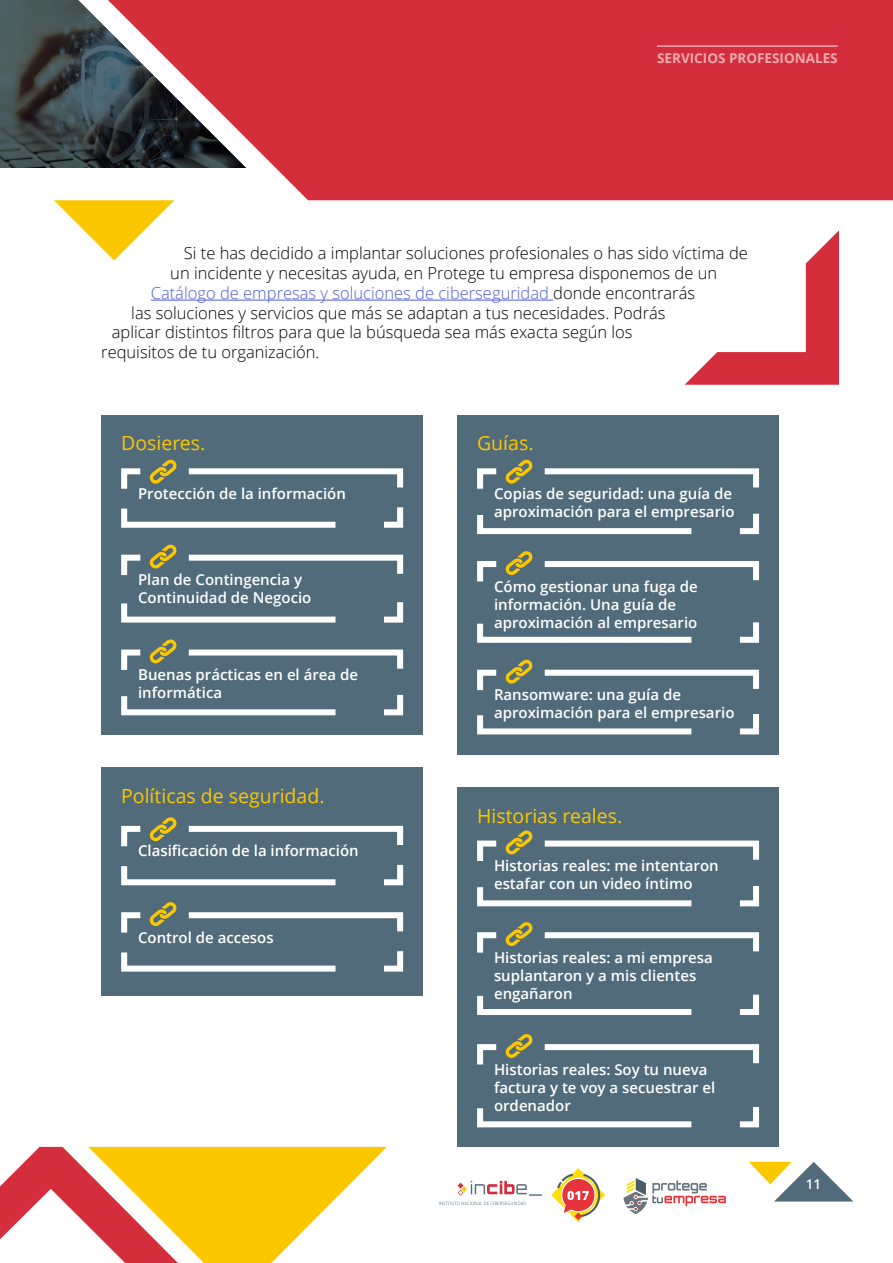
<style>
.page{position:relative;width:893px;height:1263px;background:#fff}
.page>*{position:absolute;margin:0;border:0;box-sizing:border-box;transform-origin:0 0}
.t1{font:19.5px "Open Sans";color:#fbc800}
.t2{font:300 16.5px "Open Sans";color:#000}
.t3{font:300 16.5px "Open Sans";color:#4f5cd6}
.t4{font:600 15px/18px "Open Sans";color:#fff}
.t5{font:700 13.5px "Open Sans";color:#fff}
.t6{font:600 13.5px "Open Sans";color:#fff}
.s1{color:#000}
</style>
<div class="page">
<svg style="left:0;top:1147px;width:387px;height:116px"></svg>
<div style="left:246px;top:0;width:647px;height:200px;background:#d42d3c"></div>
<svg style="left:54px;top:200px;width:120px;height:60px"></svg>
<svg style="left:749px;top:1162px;width:104px;height:39px"></svg>
<svg style="left:623px;top:1178px;width:103px;height:36px"></svg>
<svg style="left:439px;top:1202px;width:87px;height:3px"></svg>
<svg style="left:458px;top:1181px;width:84px;height:15px"></svg>
<svg style="left:551px;top:1168px;width:54px;height:54px"></svg>
<svg style="left:0;top:0;width:246px;height:168px;background:#6f4f55"></svg>
<hr style="left:657px;top:45px;width:181px;height:2px;background:#fff">
<hr style="left:151px;top:300px;width:402px;height:1px;background:#4f5cd6">
<svg style="left:685px;top:230px;width:154px;height:155px"></svg>
<div style="left:101px;top:415px;width:322px;height:319px;background:#516b7a"></div>
<div style="left:101px;top:767px;width:322px;height:228px;background:#516b7a"></div>
<div style="left:457px;top:415px;width:322px;height:339px;background:#516b7a"></div>
<div style="left:457px;top:787px;width:322px;height:360px;background:#516b7a"></div>
<svg style="left:384px;top:507px;width:20px;height:21px"></svg>
<svg style="left:384px;top:864px;width:20px;height:22px"></svg>
<svg style="left:739px;top:513px;width:20px;height:22px"></svg>
<svg style="left:739px;top:886px;width:20px;height:21px"></svg>
<svg style="left:384px;top:602px;width:20px;height:21px"></svg>
<svg style="left:384px;top:951px;width:20px;height:21px"></svg>
<svg style="left:739px;top:622px;width:20px;height:21px"></svg>
<svg style="left:739px;top:994px;width:20px;height:21px"></svg>
<svg style="left:384px;top:694px;width:20px;height:22px"></svg>
<svg style="left:739px;top:714px;width:20px;height:21px"></svg>
<svg style="left:739px;top:1107px;width:20px;height:21px"></svg>
<svg style="left:188px;top:468px;width:216px;height:20px"></svg>
<svg style="left:188px;top:825px;width:216px;height:20px"></svg>
<svg style="left:544px;top:468px;width:215px;height:20px"></svg>
<svg style="left:544px;top:840px;width:215px;height:20px"></svg>
<svg style="left:188px;top:554px;width:216px;height:20px"></svg>
<svg style="left:188px;top:912px;width:216px;height:20px"></svg>
<svg style="left:544px;top:561px;width:215px;height:20px"></svg>
<svg style="left:544px;top:932px;width:215px;height:20px"></svg>
<svg style="left:188px;top:649px;width:216px;height:20px"></svg>
<svg style="left:544px;top:669px;width:215px;height:20px"></svg>
<svg style="left:544px;top:1044px;width:215px;height:20px"></svg>
<svg style="left:121px;top:508px;width:215px;height:20px"></svg>
<svg style="left:121px;top:866px;width:215px;height:20px"></svg>
<svg style="left:477px;top:515px;width:215px;height:20px"></svg>
<svg style="left:477px;top:887px;width:215px;height:20px"></svg>
<svg style="left:121px;top:603px;width:215px;height:20px"></svg>
<svg style="left:121px;top:952px;width:215px;height:20px"></svg>
<svg style="left:477px;top:623px;width:215px;height:20px"></svg>
<svg style="left:477px;top:995px;width:215px;height:20px"></svg>
<svg style="left:121px;top:696px;width:215px;height:20px"></svg>
<svg style="left:477px;top:715px;width:215px;height:20px"></svg>
<svg style="left:477px;top:1108px;width:215px;height:20px"></svg>
<svg style="left:121px;top:459px;width:56px;height:30px"></svg>
<svg style="left:477px;top:459px;width:56px;height:30px"></svg>
<svg style="left:477px;top:551px;width:56px;height:31px"></svg>
<svg style="left:477px;top:659px;width:56px;height:32px"></svg>
<svg style="left:477px;top:830px;width:56px;height:31px"></svg>
<svg style="left:477px;top:922px;width:56px;height:31px"></svg>
<svg style="left:477px;top:1034px;width:56px;height:31px"></svg>
<svg style="left:121px;top:544px;width:56px;height:32px"></svg>
<svg style="left:121px;top:639px;width:56px;height:31px"></svg>
<svg style="left:121px;top:817px;width:56px;height:30px"></svg>
<svg style="left:121px;top:902px;width:56px;height:31px"></svg>
<p class="t5" style="left:657px;top:49px;width:182px">SERVICIOS PROFESIONALES</p>
<p class="t2" style="left:184px;top:242px;width:566px">Si te has decidido a implantar soluciones profesionales o has sido víctima de</p>
<p class="t2" style="left:170px;top:262px;width:548px">un incidente y necesitas ayuda, en Protege tu empresa disponemos de un</p>
<p class="t3" style="left:151px;top:282px;width:546px">Catálogo de empresas y soluciones de ciberseguridad <span class="s1">donde encontrarás</span></p>
<p class="t2" style="left:131px;top:301px;width:536px">las soluciones y servicios que más se adaptan a tus necesidades. Podrás</p>
<p class="t2" style="left:112px;top:321px;width:522px">aplicar distintos filtros para que la búsqueda sea más exacta según los</p>
<p class="t2" style="left:101px;top:341px;width:220px">requisitos de tu organización.</p>
<h1 class="t1" style="left:121px;top:429px;width:86px">Dosieres.</h1>
<p class="t4" style="left:138px;top:484px;width:209px">Protección de la información</p>
<p class="t4" style="left:138px;top:570px;width:175px">Plan de Contingencia y<br>Continuidad de Negocio</p>
<p class="t4" style="left:138px;top:665px;width:222px">Buenas prácticas en el área de informática</p>
<h1 class="t1" style="left:121px;top:783px;width:205px">Políticas de seguridad.</h1>
<p class="t4" style="left:138px;top:842px;width:222px">Clasificación de la información</p>
<p class="t4" style="left:138px;top:928px;width:137px">Control de accesos</p>
<h1 class="t1" style="left:477px;top:429px;width:58px">Guías.</h1>
<p class="t4" style="left:494px;top:484px;width:242px">Copias de seguridad: una guía de aproximación para el empresario</p>
<p class="t4" style="left:494px;top:577px;width:205px">Cómo gestionar una fuga de información. Una guía de aproximación al empresario</p>
<p class="t4" style="left:494px;top:685px;width:242px">Ransomware: una guía de aproximación para el empresario</p>
<h1 class="t1" style="left:477px;top:803px;width:147px">Historias reales.</h1>
<p class="t4" style="left:494px;top:856px;width:226px">Historias reales: me intentaron estafar con un video íntimo</p>
<p class="t4" style="left:494px;top:948px;width:220px">Historias reales: a mi empresa suplantaron y a mis clientes engañaron</p>
<p class="t4" style="left:494px;top:1060px;width:223px">Historias reales: Soy tu nueva factura y te voy a secuestrar el ordenador</p>
<p class="t6" style="left:806px;top:1174px;width:17px">11</p>
</div>
